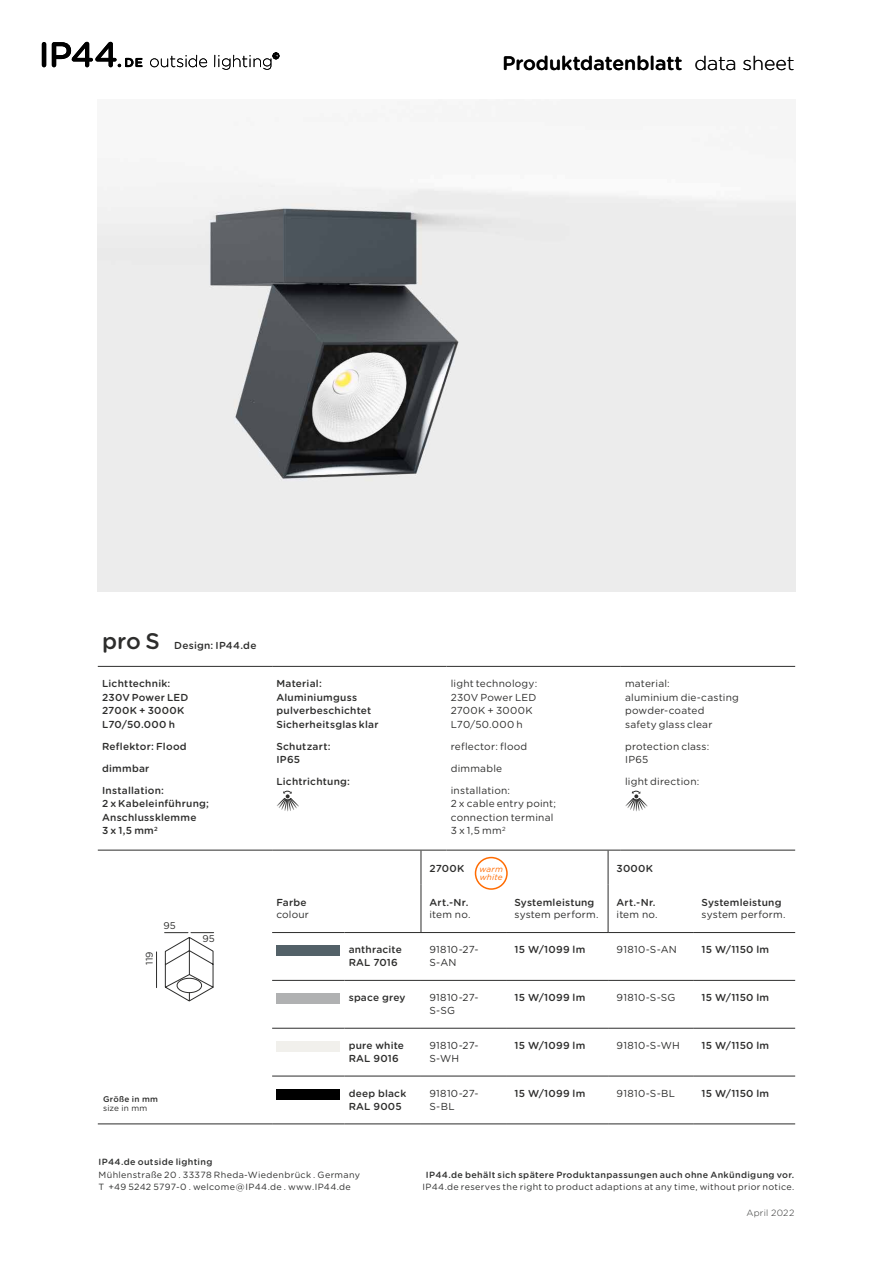
<style>
.page{position:relative;width:893px;height:1263px;background:#fff}
.page>*{position:absolute;margin:0;border:0;box-sizing:border-box;transform-origin:0 0}
.t1{font:500 22.5px "Gotham Rounded";color:#2d2d2c}
.t2{font:500 19.5px "Gotham Rounded";color:#000}
.t3{font:300 19.5px "Gotham Rounded";letter-spacing:-.01em;color:#000}
.t4{font:500 10.2px/13.5px "Gotham Rounded";letter-spacing:.025em;color:#2d2d2c}
.t5{font:10.2px/13.5px "Gotham Rounded";letter-spacing:.02em;color:#2d2d2c}
.t6{font:9.75px "Gotham Rounded";color:#2d2d2c}
.t7{font:9px/12.8px "Gotham Rounded";letter-spacing:.035em;color:#2f302f}
.t8{font:500 9px "Gotham Rounded";letter-spacing:.04em;color:#2f302f}
.t9{font:300 9px "Gotham Rounded";letter-spacing:.025em;color:#2f302f}
.t10{font:500 8.25px "Gotham Rounded";letter-spacing:.03em;color:#2d2d2c}
.t11{font:italic 8.25px/8.2px "Gotham Rounded";letter-spacing:.015em;color:#ff6b00}
.t12{font:8.25px "Gotham Rounded";letter-spacing:.02em;color:#2d2d2c}
</style>
<div class="page">
<svg style="left:42px;top:42px;width:237px;height:28px"></svg>
<img style="left:98px;top:182px;width:697px;height:409px">
<hr style="left:98px;top:666px;width:174px;height:1px;background:#2d2d2c">
<hr style="left:272px;top:666px;width:174px;height:1px;background:#2d2d2c">
<hr style="left:446px;top:666px;width:175px;height:1px;background:#2d2d2c">
<hr style="left:621px;top:666px;width:174px;height:1px;background:#2d2d2c">
<hr style="left:98px;top:850px;width:174px;height:1px;background:#2d2d2c">
<hr style="left:272px;top:850px;width:174px;height:1px;background:#2d2d2c">
<hr style="left:446px;top:850px;width:175px;height:1px;background:#2d2d2c">
<hr style="left:621px;top:850px;width:174px;height:1px;background:#2d2d2c">
<svg style="left:276px;top:791px;width:23px;height:20px"></svg>
<svg style="left:625px;top:791px;width:23px;height:20px"></svg>
<hr style="left:272px;top:932px;width:72px;height:1px;background:#2d2d2c">
<hr style="left:272px;top:980px;width:72px;height:1px;background:#2d2d2c">
<hr style="left:272px;top:1028px;width:72px;height:1px;background:#2d2d2c">
<hr style="left:272px;top:1076px;width:72px;height:1px;background:#2d2d2c">
<hr style="left:272px;top:1123px;width:72px;height:1px;background:#2d2d2c">
<hr style="left:344px;top:932px;width:77px;height:1px;background:#2d2d2c">
<hr style="left:421px;top:932px;width:85px;height:1px;background:#2d2d2c">
<hr style="left:506px;top:932px;width:102px;height:1px;background:#2d2d2c">
<hr style="left:608px;top:932px;width:85px;height:1px;background:#2d2d2c">
<hr style="left:693px;top:932px;width:102px;height:1px;background:#2d2d2c">
<hr style="left:421px;top:980px;width:85px;height:1px;background:#2d2d2c">
<hr style="left:506px;top:980px;width:102px;height:1px;background:#2d2d2c">
<hr style="left:608px;top:980px;width:85px;height:1px;background:#2d2d2c">
<hr style="left:693px;top:980px;width:102px;height:1px;background:#2d2d2c">
<hr style="left:344px;top:1028px;width:77px;height:1px;background:#2d2d2c">
<hr style="left:421px;top:1028px;width:85px;height:1px;background:#2d2d2c">
<hr style="left:506px;top:1028px;width:102px;height:1px;background:#2d2d2c">
<hr style="left:608px;top:1028px;width:85px;height:1px;background:#2d2d2c">
<hr style="left:693px;top:1028px;width:102px;height:1px;background:#2d2d2c">
<hr style="left:344px;top:1076px;width:77px;height:1px;background:#2d2d2c">
<hr style="left:421px;top:1076px;width:85px;height:1px;background:#2d2d2c">
<hr style="left:506px;top:1076px;width:102px;height:1px;background:#2d2d2c">
<hr style="left:608px;top:1076px;width:85px;height:1px;background:#2d2d2c">
<hr style="left:693px;top:1076px;width:102px;height:1px;background:#2d2d2c">
<hr style="left:344px;top:1123px;width:77px;height:1px;background:#2d2d2c">
<hr style="left:421px;top:1123px;width:85px;height:1px;background:#2d2d2c">
<hr style="left:506px;top:1123px;width:102px;height:1px;background:#2d2d2c">
<hr style="left:608px;top:1123px;width:85px;height:1px;background:#2d2d2c">
<hr style="left:693px;top:1123px;width:102px;height:1px;background:#2d2d2c">
<hr style="left:344px;top:980px;width:77px;height:1px;background:#2d2d2c">
<hr style="left:98px;top:1123px;width:174px;height:1px;background:#2d2d2c">
<hr style="left:421px;top:851px;width:1px;height:34px;background:#2d2d2c">
<hr style="left:421px;top:885px;width:1px;height:47px;background:#2d2d2c">
<hr style="left:608px;top:851px;width:1px;height:34px;background:#2d2d2c">
<hr style="left:608px;top:885px;width:1px;height:47px;background:#2d2d2c">
<svg style="left:164px;top:932px;width:50px;height:70px"></svg>
<hr style="left:156px;top:952px;width:1px;height:36px;background:#2d2d2c">
<div style="left:276px;top:945px;width:64px;height:11px;background:#536168"></div>
<div style="left:276px;top:993px;width:64px;height:11px;background:#b0b1b2"></div>
<div style="left:276px;top:1041px;width:64px;height:10px;background:#f1f0ec"></div>
<div style="left:276px;top:1089px;width:64px;height:10px;background:#000"></div>
<div style="left:475px;top:857px;width:33px;height:33px;border:2px solid #ff6b00;border-radius:50%"></div>
<h2 class="t2" style="left:502px;top:49px;width:182px">Produktdatenblatt</h2>
<h2 class="t3" style="left:694px;top:50px;width:102px">data sheet</h2>
<h1 class="t1" style="left:102px;top:625px;width:59px">pro S</h1>
<p class="t4" style="left:174px;top:639px;width:84px">Design: IP44.de</p>
<p class="t4" style="left:102px;top:676px;width:88px">Lichttechnik:<br>230V Power LED<br>2700K + 3000K<br>L70/50.000 h</p>
<p class="t4" style="left:102px;top:735px;width:86px;line-height:22px">Reflektor: Flood dimmbar<br>Installation:</p>
<p class="t4" style="left:102px;top:796px;width:109px">2 x Kabeleinführung;<br>Anschlussklemme<br>3 x 1,5 mm<sup>2</sup></p>
<p class="t6" style="left:143px;top:964px;width:15px;rotate:-90deg">119</p>
<p class="t6" style="left:163px;top:919px;width:14px">95</p>
<p class="t6" style="left:203px;top:932px;width:14px">95</p>
<p class="t10" style="left:103px;top:1093px;width:56px">Größe in mm</p>
<p class="t12" style="left:103px;top:1102px;width:46px">size in mm</p>
<p class="t4" style="left:276px;top:676px;width:104px">Material:<br>Aluminiumguss pulverbeschichtet<br>Sicherheitsglas klar</p>
<p class="t4" style="left:276px;top:739px;width:56px">Schutzart:<br>IP65</p>
<p class="t4" style="left:276px;top:774px;width:75px">Lichtrichtung:</p>
<p class="t4" style="left:276px;top:895px;width:32px">Farbe</p>
<p class="t5" style="left:276px;top:907px;width:34px">colour</p>
<p class="t5" style="left:451px;top:676px;width:88px">light technology:<br>230V Power LED<br>2700K + 3000K<br>L70/50.000 h</p>
<p class="t5" style="left:451px;top:735px;width:78px;line-height:22px">reflector: flood dimmable installation:</p>
<p class="t5" style="left:451px;top:796px;width:107px">2 x cable entry point; connection terminal<br>3 x 1,5 mm<sup>2</sup></p>
<p class="t5" style="left:625px;top:676px;width:115px">material:<br>aluminium die-casting powder-coated<br>safety glass clear</p>
<p class="t5" style="left:625px;top:739px;width:86px">protection class:<br>IP65</p>
<p class="t5" style="left:625px;top:774px;width:76px">light direction:</p>
<p class="t4" style="left:429px;top:861px;width:36px">2700K</p>
<p class="t4" style="left:617px;top:861px;width:38px">3000K</p>
<p class="t11" style="left:480px;top:864px;width:25px">warm white</p>
<p class="t4" style="left:429px;top:895px;width:40px">Art.-Nr.</p>
<p class="t5" style="left:429px;top:907px;width:43px">item no.</p>
<p class="t4" style="left:514px;top:895px;width:81px">Systemleistung</p>
<p class="t5" style="left:514px;top:907px;width:85px">system perform.</p>
<p class="t4" style="left:617px;top:895px;width:40px">Art.-Nr.</p>
<p class="t5" style="left:617px;top:907px;width:43px">item no.</p>
<p class="t4" style="left:702px;top:895px;width:81px">Systemleistung</p>
<p class="t5" style="left:702px;top:907px;width:85px">system perform.</p>
<p class="t4" style="left:349px;top:943px;width:55px;line-height:12.8px">anthracite<br>RAL 7016</p>
<p class="t5" style="left:429px;top:943px;width:51px;line-height:12.8px">91810-27-<br>S-AN</p>
<p class="t4" style="left:514px;top:942px;width:72px">15 W/1099 lm</p>
<p class="t5" style="left:617px;top:942px;width:62px">91810-S-AN</p>
<p class="t4" style="left:702px;top:942px;width:69px">15 W/1150 lm</p>
<p class="t4" style="left:349px;top:990px;width:58px">space grey</p>
<p class="t5" style="left:429px;top:991px;width:51px;line-height:12.8px">91810-27-<br>S-SG</p>
<p class="t4" style="left:514px;top:990px;width:72px">15 W/1099 lm</p>
<p class="t5" style="left:617px;top:990px;width:60px">91810-S-SG</p>
<p class="t4" style="left:702px;top:990px;width:69px">15 W/1150 lm</p>
<p class="t4" style="left:349px;top:1039px;width:57px;line-height:12.8px">pure white<br>RAL 9016</p>
<p class="t5" style="left:429px;top:1039px;width:51px;line-height:12.8px">91810-27-<br>S-WH</p>
<p class="t4" style="left:514px;top:1038px;width:72px">15 W/1099 lm</p>
<p class="t5" style="left:617px;top:1038px;width:65px">91810-S-WH</p>
<p class="t4" style="left:702px;top:1038px;width:69px">15 W/1150 lm</p>
<p class="t4" style="left:349px;top:1086px;width:59px;line-height:12.8px">deep black<br>RAL 9005</p>
<p class="t5" style="left:429px;top:1086px;width:51px;line-height:12.8px">91810-27-<br>S-BL</p>
<p class="t4" style="left:514px;top:1086px;width:72px">15 W/1099 lm</p>
<p class="t5" style="left:617px;top:1086px;width:60px">91810-S-BL</p>
<p class="t4" style="left:702px;top:1086px;width:69px">15 W/1150 lm</p>
<p class="t8" style="left:99px;top:1155px;width:115px">IP44.de outside lighting</p>
<p class="t7" style="left:99px;top:1168px;width:263px">Mühlenstraße 20 . 33378 Rheda-Wiedenbrück . Germany<br>T +49 5242 5797-0 . welcome @ IP44.de . www.IP44.de</p>
<p class="t8" style="left:426px;top:1168px;width:370px">IP44.de behält sich spätere Produktanpassungen auch ohne Ankündigung vor.</p>
<p class="t7" style="left:423px;top:1180px;width:373px">IP44.de reserves the right to product adaptions at any time, without prior notice.</p>
<p class="t9" style="left:746px;top:1207px;width:49px">April 2022</p>
</div>
